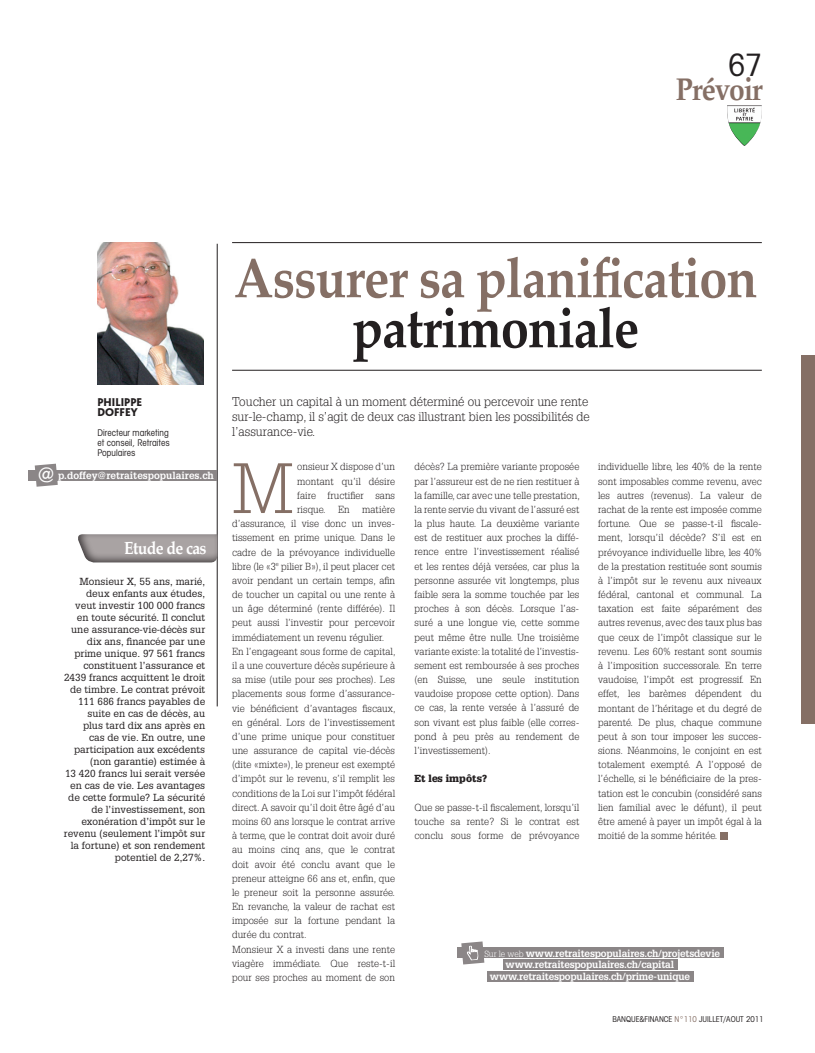
<style>
.page{position:relative;width:815px;height:1053px;background:#fff}
.page>*{position:absolute;margin:0;border:0;box-sizing:border-box;transform-origin:0 0}
.t1{font:300 69.38px "Glypha LT Std";color:#856f65}
.t2{font:700 56.25px/50px "Palatino";letter-spacing:-.02em;color:#856f65;text-align:center;scale:.9 1}
.t3{font:condensed 33.5px "Avant Gard EF";color:#231f20}
.t4{font:700 31.25px "Palatino";letter-spacing:-.04em;color:#856f65;scale:.9 1}
.t5{font:700 17.5px "Palatino";letter-spacing:-.04em;color:#fff;scale:.9 1}
.t6{font:300 12.5px/15px "Glypha";color:#231f20;text-align:justify}
.t7{font:300 10px/14.1px "Glypha LT Std";letter-spacing:.005em;color:#231f20;text-align:justify}
.t8{font:10px/12px "Glypha LT Std";color:#231f20;text-align:right}
.t9{font:700 10px "Glypha LT Std";letter-spacing:-.02em;color:#fff}
.t10{font:condensed 10px/10px "Avant Gard EF";color:#231f20;text-align:justify}
.t11{font:700 10px "Glypha LT Std";color:#fff}
.t12{font:700 10px/10px "Penumbra Flare Std";color:#231f20}
.t13{font:900 10px "Glypha LT Std";letter-spacing:.005em;color:#231f20}
.t14{font:condensed 8.75px "Avant Gard EF";color:#231f20}
.s1{color:#231f20}
.s2{font-weight:300;font-size:8.75px}
.s3{color:#856f65}
</style>
<div class="page">
<div style="left:802px;top:355px;width:13px;height:368px;background:#856f65"></div>
<hr style="left:217px;top:244px;width:1px;height:462px;background:#231f20">
<div style="left:720px;top:831px;width:7px;height:8px;background:#856f65"></div>
<img style="left:97px;top:242px;width:107px;height:142px">
<div style="left:29px;top:470px;width:188px;height:10px;background:#8b8687"></div>
<div style="left:457px;top:947px;width:267px;height:11px;background:#8b8687"></div>
<div style="left:503px;top:959px;width:175px;height:10px;background:#8b8687"></div>
<div style="left:487px;top:970px;width:207px;height:11px;background:#8b8687"></div>
<svg style="left:461px;top:941px;width:23px;height:23px"></svg>
<hr style="left:232px;top:370px;width:530px;height:1px;background:#231f20">
<hr style="left:232px;top:242px;width:530px;height:1px;background:#231f20">
<div style="left:78px;top:533px;width:142px;height:31px;background:#231f20;opacity:.75"></div>
<img style="left:727px;top:105px;width:35px;height:41px">
<svg style="left:35px;top:463px;width:23px;height:23px"></svg>
<p class="t3" style="left:728px;top:46px;width:35px">67</p>
<p class="t4" style="left:676px;top:63px;width:98px">Prévoir</p>
<p class="t12" style="left:97px;top:397px;width:46px">Philippe<br>DOFFEY</p>
<p class="t10" style="left:97px;top:427px;width:74px">Directeur marketing et conseil, Retraites Populaires</p>
<p class="t11" style="left:58px;top:469px;width:157px">p.doffey@retraitespopulaires.ch</p>
<p class="t5" style="left:124px;top:532px;width:93px">Etude de cas</p>
<p class="t8" style="left:64px;top:574px;width:143px">Monsieur X, 55 ans, marié, deux enfants aux études, veut investir 100 000 francs en toute sécurité. Il conclut une assurance-vie-décès sur dix ans, financée par une prime unique. 97 561 francs constituent l’assurance et<br>2439 francs acquittent le droit de timbre. Le contrat prévoit<br>111 686 francs payables de suite en cas de décès, au<br>plus tard dix ans après en<br>cas de vie. En outre, une participation aux excédents (non garantie) estimée à<br>13 420 francs lui serait versée en cas de vie. Les avantages de cette formule? La sécurité de l’investissement, son exonération d’impôt sur le revenu (seulement l’impôt sur la fortune) et son rendement potentiel de 2,27%.</p>
<p class="t2" style="left:234px;top:252px;width:583px">Assurer sa planification <span class="s1">patrimoniale</span></p>
<p class="t6" style="left:232px;top:394px;width:359px">Toucher un capital à un moment déterminé ou percevoir une rente sur-le-champ, il s’agit de deux cas illustrant bien les possibilités de l’assurance-vie.</p>
<p class="t1" style="left:232px;top:449px;width:63px">M</p>
<p class="t7" style="left:297px;top:460px;width:99px">onsieur X dispose d’un</p>
<p class="t7" style="left:297px;top:474px;width:99px">montant qu’il désire</p>
<p class="t7" style="left:297px;top:488px;width:99px">faire fructifier sans</p>
<p class="t7" style="left:297px;top:502px;width:99px">risque. En matière</p>
<p class="t7" style="left:232px;top:516px;width:165px">d’assurance, il vise donc un inves-</p>
<p class="t7" style="left:232px;top:531px;width:165px">tissement en prime unique. Dans le</p>
<p class="t7" style="left:232px;top:545px;width:164px">cadre de la prévoyance individuelle</p>
<p class="t7" style="left:232px;top:559px;width:164px">libre (le «3<sup>e</sup> pilier B»), il peut placer cet</p>
<p class="t7" style="left:232px;top:573px;width:164px">avoir pendant un certain temps, afin</p>
<p class="t7" style="left:232px;top:587px;width:165px">de toucher un capital ou une rente à</p>
<p class="t7" style="left:232px;top:602px;width:164px">un âge déterminé (rente différée). Il</p>
<p class="t7" style="left:232px;top:616px;width:164px">peut aussi l’investir pour percevoir</p>
<p class="t7" style="left:232px;top:630px;width:154px">immédiatement un revenu régulier.</p>
<p class="t7" style="left:232px;top:644px;width:165px">En l’engageant sous forme de capital,</p>
<p class="t7" style="left:232px;top:658px;width:165px">il a une couverture décès supérieure à</p>
<p class="t7" style="left:232px;top:672px;width:164px">sa mise (utile pour ses proches). Les</p>
<p class="t7" style="left:232px;top:687px;width:164px">placements sous forme d’assurance-</p>
<p class="t7" style="left:232px;top:701px;width:165px">vie bénéficient d’avantages fiscaux,</p>
<p class="t7" style="left:232px;top:715px;width:165px">en général. Lors de l’investissement</p>
<p class="t7" style="left:232px;top:729px;width:164px">d’une prime unique pour constituer</p>
<p class="t7" style="left:232px;top:743px;width:164px">une assurance de capital vie-décès</p>
<p class="t7" style="left:232px;top:757px;width:164px">(dite «mixte»), le preneur est exempté</p>
<p class="t7" style="left:232px;top:772px;width:164px">d’impôt sur le revenu, s’il remplit les</p>
<p class="t7" style="left:232px;top:786px;width:164px">conditions de la Loi sur l’impôt fédéral</p>
<p class="t7" style="left:232px;top:800px;width:164px">direct. A savoir qu’il doit être âgé d’au</p>
<p class="t7" style="left:232px;top:814px;width:165px">moins 60 ans lorsque le contrat arrive</p>
<p class="t7" style="left:232px;top:828px;width:164px">à terme, que le contrat doit avoir duré</p>
<p class="t7" style="left:232px;top:842px;width:164px">au moins cinq ans, que le contrat</p>
<p class="t7" style="left:232px;top:857px;width:164px">doit avoir été conclu avant que le</p>
<p class="t7" style="left:232px;top:871px;width:164px">preneur atteigne 66 ans et, enfin, que</p>
<p class="t7" style="left:232px;top:885px;width:164px">le preneur soit la personne assurée.</p>
<p class="t7" style="left:232px;top:899px;width:164px">En revanche, la valeur de rachat est</p>
<p class="t7" style="left:232px;top:913px;width:165px">imposée sur la fortune pendant la</p>
<p class="t7" style="left:232px;top:927px;width:76px">durée du contrat.</p>
<p class="t7" style="left:232px;top:942px;width:164px">Monsieur X a investi dans une rente</p>
<p class="t7" style="left:232px;top:956px;width:165px">viagère immédiate. Que reste-t-il</p>
<p class="t7" style="left:232px;top:970px;width:165px">pour ses proches au moment de son</p>
<p class="t7" style="left:415px;top:460px;width:167px">décès? La première variante proposée par l’assureur est de ne rien restituer à la famille, car avec une telle prestation, la rente servie du vivant de l’assuré est la plus haute. La deuxième variante est de restituer aux proches la diffé&shy;rence entre l’investissement réalisé et les rentes déjà versées, car plus la personne assurée vit longtemps, plus faible sera la somme touchée par les proches à son décès. Lorsque l’as&shy;suré a une longue vie, cette somme peut même être nulle. Une troisième variante existe: la totalité de l’investis&shy;sement est remboursée à ses proches (en Suisse, une seule institution vaudoise propose cette option). Dans ce cas, la rente versée à l’assuré de son vivant est plus faible (elle corres&shy;pond à peu près au rendement de l’investissement).</p>
<p class="t13" style="left:415px;top:772px;width:74px">Et les impôts?</p>
<p class="t7" style="left:415px;top:800px;width:166px">Que se passe-t-il fiscalement, lorsqu’il touche sa rente? Si le contrat est conclu sous forme de prévoyance</p>
<p class="t7" style="left:598px;top:460px;width:165px">individuelle libre, les 40% de la rente sont imposables comme revenu, avec les autres (revenus). La valeur de rachat de la rente est imposée comme fortune. Que se passe-t-il fiscale&shy;ment, lorsqu’il décède? S’il est en prévoyance individuelle libre, les 40% de la prestation restituée sont soumis à l’impôt sur le revenu aux niveaux fédéral, cantonal et communal. La taxation est faite séparément des autres revenus, avec des taux plus bas que ceux de l’impôt classique sur le revenu. Les 60% restant sont soumis à l’imposition successorale. En terre vaudoise, l’impôt est progressif. En effet, les barèmes dépendent du montant de l’héritage et du degré de parenté. De plus, chaque commune peut à son tour imposer les succes&shy;sions. Néanmoins, le conjoint en est totalement exempté. A l’opposé de l’échelle, si le bénéficiaire de la pres&shy;tation est le concubin (considéré sans lien familial avec le défunt), il peut être amené à payer un impôt égal à la moitié de la somme héritée.</p>
<p class="t9" style="left:484px;top:946px;width:237px"><span class="s2">Sur le web</span> www.retraitespopulaires.ch/projetsdevie</p>
<p class="t9" style="left:506px;top:958px;width:170px">www.retraitespopulaires.ch/capital</p>
<p class="t9" style="left:490px;top:969px;width:202px">www.retraitespopulaires.ch/prime-unique</p>
<p class="t14" style="left:612px;top:1014px;width:153px">BANQUE&amp;FINANCE <span class="s3">N°110</span> JUILLET/AOUT 2011</p>
</div>
